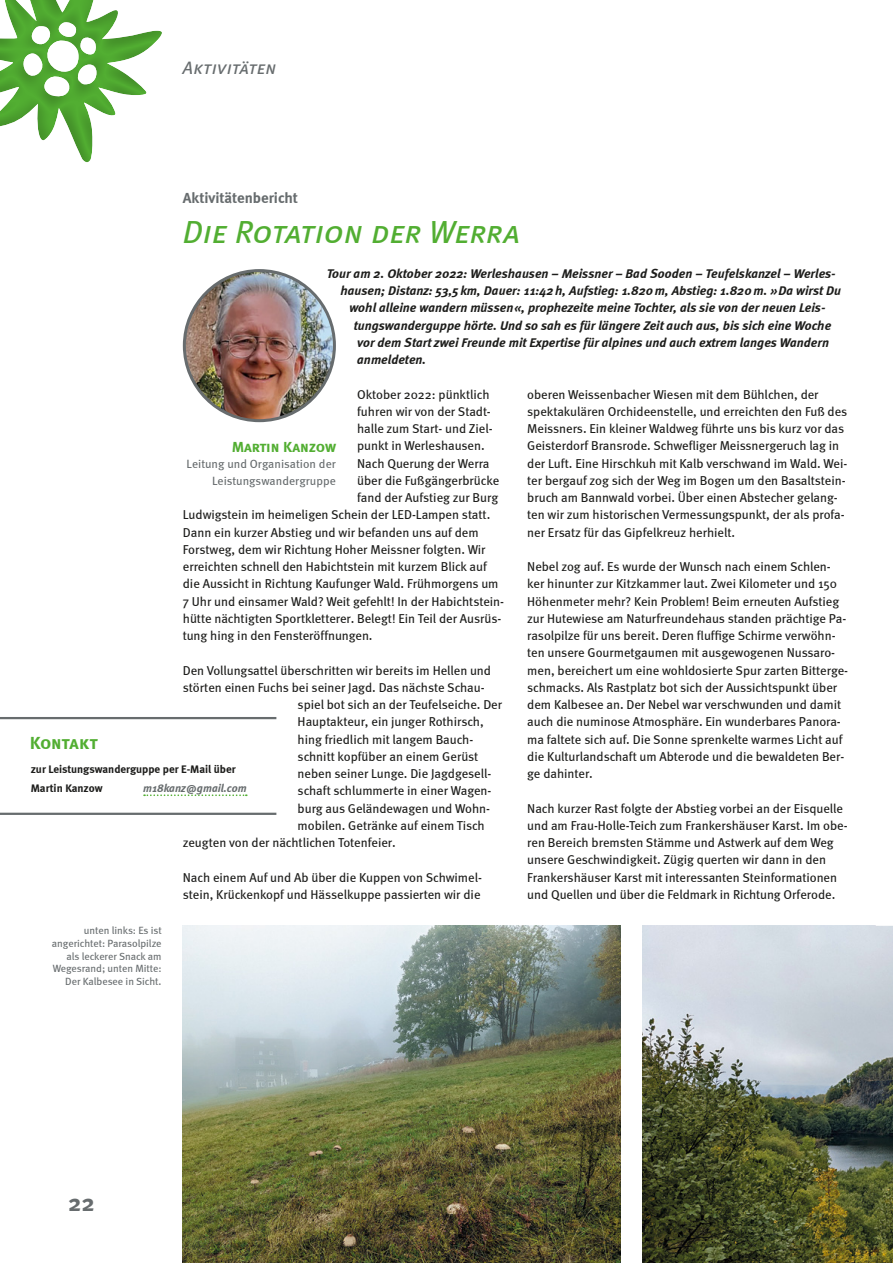
<style>
.page{position:relative;width:893px;height:1263px;background:#fff}
.page>*{position:absolute;margin:0;border:0;box-sizing:border-box;transform-origin:0 0}
.t1{font:31.95px "Meta Book Italic Caps";color:#52ae32}
.t2{font:24px "Meta Bold Caps";color:#676c6e}
.t3{font:18px "Meta Book Italic Caps";letter-spacing:.015em;color:#676c6e}
.t4{font:18px "Meta Bold Caps";color:#52ae32}
.t5{font:700 15px "Meta";color:#676c6e}
.t6{font:15px "Meta Bold Caps";letter-spacing:-.005em;color:#52ae32}
.t7{font:12.9px/17.2px "Meta";letter-spacing:-.005em;color:#1d1d1b}
.t8{font:italic 700 12.9px "Meta";letter-spacing:.005em;color:#1d1d1b}
.t9{font:12px/16.5px "Meta Book LF";letter-spacing:.005em;color:#676c6e;text-align:right}
.t10{font:700 11.25px/18.9px "Meta";color:#1d1d1b}
.t11{font:italic 700 11.25px "Meta";color:#676c6e}
.t12{font:10.5px/12.8px "Meta";letter-spacing:-.005em;color:#676c6e;text-align:right}
</style>
<div class="page">
<div style="left:0;top:0;width:166px;height:165px;background:#1d1d1b;opacity:.25"></div>
<img style="left:183px;top:926px;width:438px;height:337px">
<img style="left:642px;top:926px;width:251px;height:337px">
<img style="left:184px;top:271px;width:150px;height:150px;border-radius:75px">
<div style="left:183px;top:269px;width:153px;height:153px;border:3px solid #676c6e;border-radius:50%"></div>
<svg style="left:144px;top:794px;width:103px;height:2px"></svg>
<hr style="left:0;top:717px;width:276px;height:2px;background:#676c6e">
<hr style="left:0;top:813px;width:276px;height:2px;background:#676c6e">
<svg style="left:867px;top:925px;width:26px;height:9px"></svg>
<h3 class="t3" style="left:183px;top:57px;width:95px">Aktivitäten</h3>
<p class="t5" style="left:183px;top:189px;width:117px">Aktivitätenbericht</p>
<h1 class="t1" style="left:183px;top:214px;width:339px">Die Rotation der Werra</h1>
<p class="t8" style="left:327px;top:266px;width:509px">Tour am 2. Oktober 2022: Werleshausen – Meissner – Bad Sooden – Teufelskanzel – Werles-</p>
<p class="t8" style="left:340px;top:283px;width:502px">hausen; Distanz: 53,5 km, Dauer: 11:42h, Aufstieg: 1.820m, Abstieg: 1.820m. »Da wirst Du</p>
<p class="t8" style="left:349px;top:300px;width:478px">wohl alleine wandern müssen«, prophezeite meine Tochter, als sie von der neuen Leis-</p>
<p class="t8" style="left:354px;top:317px;width:479px">tungswanderguppe hörte. Und so sah es für längere Zeit auch aus, bis sich eine Woche</p>
<p class="t8" style="left:357px;top:335px;width:473px">vor dem Start zwei Freunde mit Expertise für alpines und auch extrem langes Wandern</p>
<p class="t8" style="left:357px;top:352px;width:71px">anmeldeten.</p>
<p class="t7" style="left:357px;top:385px;width:134px">Oktober 2022: pünktlich</p>
<p class="t7" style="left:357px;top:403px;width:135px">fuhren wir von der Stadt-</p>
<p class="t7" style="left:357px;top:420px;width:137px">halle zum Start- und Ziel-</p>
<p class="t7" style="left:357px;top:437px;width:129px">punkt in Werleshausen.</p>
<p class="t7" style="left:357px;top:454px;width:134px">Nach Querung der Werra</p>
<p class="t7" style="left:357px;top:472px;width:144px">über die Fußgängerbrücke</p>
<p class="t7" style="left:357px;top:489px;width:143px">fand der Aufstieg zur Burg</p>
<p class="t7" style="left:183px;top:506px;width:309px">Ludwigstein im heimeligen Schein der LED-Lampen statt.</p>
<p class="t7" style="left:183px;top:523px;width:297px">Dann ein kurzer Abstieg und wir befanden uns auf dem</p>
<p class="t7" style="left:183px;top:541px;width:304px">Forstweg, dem wir Richtung Hoher Meissner folgten. Wir</p>
<p class="t7" style="left:183px;top:558px;width:306px">erreichten schnell den Habichtstein mit kurzem Blick auf</p>
<p class="t7" style="left:183px;top:575px;width:317px">die Aussicht in Richtung Kaufunger Wald. Frühmorgens um</p>
<p class="t7" style="left:183px;top:592px;width:323px">7 Uhr und einsamer Wald? Weit gefehlt! In der Habichtstein-</p>
<p class="t7" style="left:183px;top:610px;width:320px">hütte nächtigten Sportkletterer. Belegt! Ein Teil der Ausrüs-</p>
<p class="t7" style="left:183px;top:627px;width:191px">tung hing in den Fensteröffnungen.</p>
<p class="t7" style="left:183px;top:661px;width:310px">Den Vollungsattel überschritten wir bereits im Hellen und</p>
<p class="t7" style="left:183px;top:679px;width:303px">störten einen Fuchs bei seiner Jagd. Das nächste Schau-</p>
<p class="t7" style="left:298px;top:696px;width:206px">spiel bot sich an der Teufelseiche. Der</p>
<p class="t7" style="left:298px;top:713px;width:188px">Hauptakteur, ein junger Rothirsch,</p>
<p class="t7" style="left:298px;top:730px;width:177px">hing friedlich mit langem Bauch-</p>
<p class="t7" style="left:298px;top:748px;width:182px">schnitt kopfüber an einem Gerüst</p>
<p class="t7" style="left:298px;top:765px;width:195px">neben seiner Lunge. Die Jagdgesell-</p>
<p class="t7" style="left:298px;top:782px;width:195px">schaft schlummerte in einer Wagen-</p>
<p class="t7" style="left:298px;top:799px;width:194px">burg aus Geländewagen und Wohn-</p>
<p class="t7" style="left:298px;top:817px;width:189px">mobilen. Getränke auf einem Tisch</p>
<p class="t7" style="left:183px;top:834px;width:214px">zeugten von der nächtlichen Totenfeier.</p>
<p class="t7" style="left:183px;top:868px;width:301px">Nach einem Auf und Ab über die Kuppen von Schwimel&shy;stein, Krückenkopf und Hässelkuppe passierten wir die</p>
<p class="t6" style="left:232px;top:438px;width:106px">Martin Kanzow</p>
<p class="t9" style="left:187px;top:456px;width:151px">Leitung und Organisation der<br>Leistungswandergruppe</p>
<h3 class="t4" style="left:30px;top:732px;width:70px">Kontakt</h3>
<p class="t10" style="left:31px;top:759px;width:206px">zur Leistungswanderguppe per E-Mail über<br>Martin Kanzow</p>
<p class="t11" style="left:143px;top:781px;width:105px">m18kanz@gmail.com</p>
<p class="t12" style="left:52px;top:924px;width:111px">unten links: Es ist angerichtet: Parasolpilze als leckerer Snack am<br>Wegesrand; unten Mitte:<br>Der Kalbesee in Sicht.</p>
<p class="t7" style="left:527px;top:385px;width:322px">oberen Weissenbacher Wiesen mit dem Bühlchen, der spektakulären Orchideenstelle, und erreichten den Fuß des Meissners. Ein kleiner Waldweg führte uns bis kurz vor das Geisterdorf Bransrode. Schwefliger Meissnergeruch lag in der Luft. Eine Hirschkuh mit Kalb verschwand im Wald. Wei&shy;ter bergauf zog sich der Weg im Bogen um den Basaltstein&shy;bruch am Bannwald vorbei. Über einen Abstecher gelang&shy;ten wir zum historischen Vermessungspunkt, der als profa&shy;ner Ersatz für das Gipfelkreuz herhielt.</p>
<p class="t7" style="left:527px;top:558px;width:322px">Nebel zog auf. Es wurde der Wunsch nach einem Schlen&shy;ker hinunter zur Kitzkammer laut. Zwei Kilometer und 150<br>Höhenmeter mehr? Kein Problem! Beim erneuten Aufstieg zur Hutewiese am Naturfreundehaus standen prächtige Pa&shy;rasolpilze für uns bereit. Deren fluffige Schirme verwöhn&shy;ten unsere Gourmetgaumen mit ausgewogenen Nussaro&shy;men, bereichert um eine wohldosierte Spur zarten Bitterge&shy;schmacks. Als Rastplatz bot sich der Aussichtspunkt über dem Kalbesee an. Der Nebel war verschwunden und damit auch die numinose Atmosphäre. Ein wunderbares Panora&shy;ma faltete sich auf. Die Sonne sprenkelte warmes Licht auf die Kulturlandschaft um Abterode und die bewaldeten Ber&shy;ge dahinter.</p>
<p class="t7" style="left:527px;top:799px;width:322px">Nach kurzer Rast folgte der Abstieg vorbei an der Eisquelle und am Frau-Holle-Teich zum Frankershäuser Karst. Im obe&shy;ren Bereich bremsten Stämme und Astwerk auf dem Weg unsere Geschwindigkeit. Zügig querten wir dann in den Frankershäuser Karst mit interessanten Steinformationen und Quellen und über die Feldmark in Richtung Orferode.</p>
<h2 class="t2" style="left:68px;top:1188px;width:28px">22</h2>
</div>
